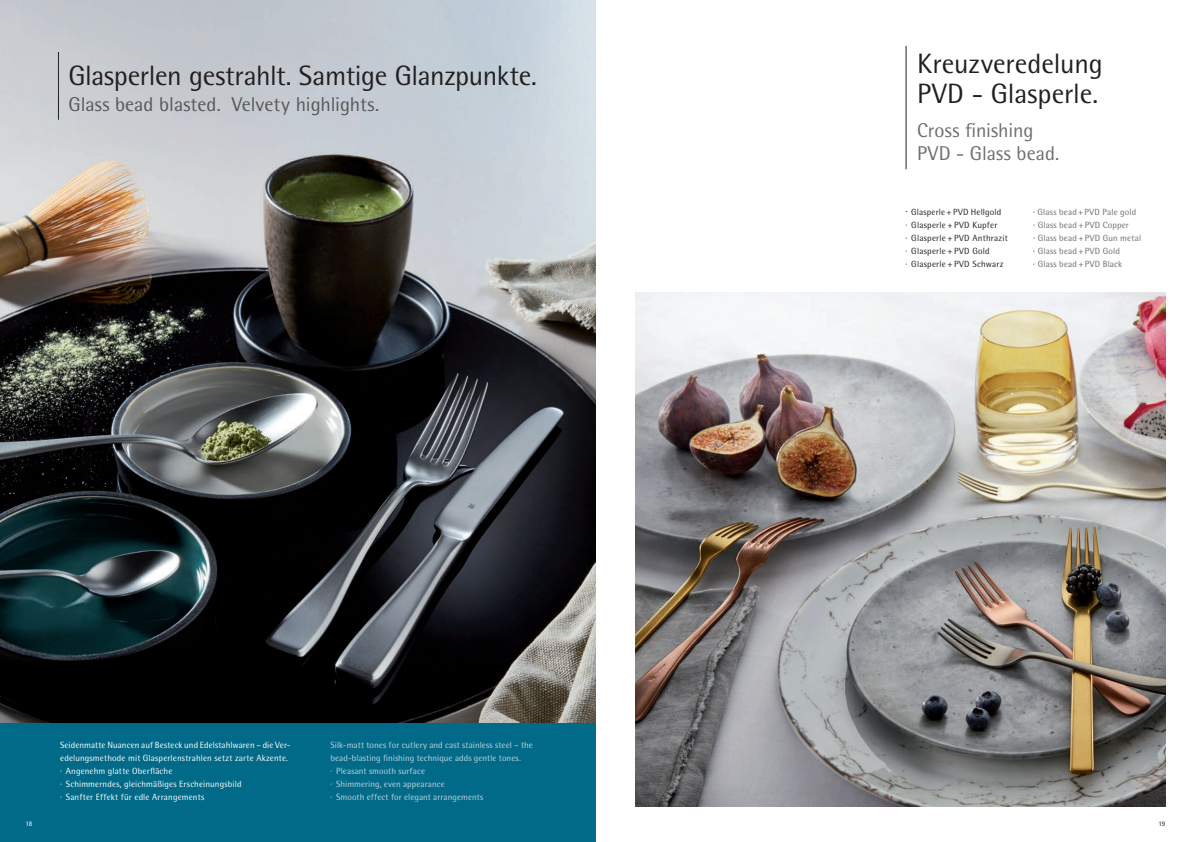
<style>
.page{position:relative;width:1191px;height:842px;background:#fff}
.page>*{position:absolute;margin:0;border:0;box-sizing:border-box;transform-origin:0 0}
.t1{font:28px/30px "WMF Rotis";letter-spacing:-.01em;color:#231f20}
.t2{font:20px "WMF Rotis";color:#57585a}
.t3{font:20px/23px "WMF Rotis";color:#6c6d70}
.t4{font:9px/13px "WMF Rotis";letter-spacing:.015em;color:#fff}
.t5{font:9px/13px "WMF Rotis";letter-spacing:.005em;color:#c0d3df}
.t6{font:9px "WMF Rotis";letter-spacing:.025em;color:#231f20}
.t7{font:9px "WMF Rotis";letter-spacing:.02em;color:#6c6d70}
.t8{font:7px "WMF Rotis";color:#231f20}
.t9{font:7px "WMF Rotis";color:#fff}
.s1{font-size:11px}
.s2{color:#231f20}
</style>
<div class="page">
<div style="left:0;top:723px;width:595px;height:119px;background:#006a88"></div>
<img style="left:0;top:0;width:595px;height:723px">
<hr style="left:58px;top:52px;width:1px;height:68px;background:#231f20">
<img style="left:635px;top:293px;width:530px;height:513px">
<hr style="left:905px;top:46px;width:1px;height:123px;background:#231f20">
<h1 class="t1" style="left:68px;top:60px;width:470px">Glasperlen gestrahlt. Samtige Glanzpunkte.</h1>
<h2 class="t2" style="left:68px;top:92px;width:312px">Glass bead blasted. Velvety highlights.</h2>
<p class="t9" style="left:26px;top:819px;width:8px">18</p>
<p class="t4" style="left:60px;top:738px;width:232px">Seidenmatte Nuancen auf Besteck und Edelstahlwaren – die Ver&shy;edelungsmethode mit Glasperlenstrahlen setzt zarte Akzente. · Angenehm glatte Oberfläche<br>· Schimmerndes, gleichmäßiges Erscheinungsbild<br>· Sanfter Effekt für edle Arrangements</p>
<p class="t5" style="left:330px;top:738px;width:204px">Silk-matt tones for cutlery and cast stainless steel – the bead-blasting finishing technique adds gentle tones.<br>· Pleasant smooth surface<br>· Shimmering, even appearance<br>· Smooth effect for elegant arrangements</p>
<h1 class="t1" style="left:917px;top:49px;width:187px">Kreuzveredelung<br>PVD - Glasperle.</h1>
<h2 class="t3" style="left:917px;top:118px;width:144px">Cross finishing<br>PVD - Glass bead.</h2>
<p class="t6" style="left:905px;top:206px;width:97px"><span class="s1">·</span> Glasperle + PVD Hellgold</p>
<p class="t7" style="left:1033px;top:206px;width:105px"><span class="s2">·</span> Glass bead + PVD Pale gold</p>
<p class="t6" style="left:905px;top:219px;width:93px">· Glasperle + PVD Kupfer</p>
<p class="t7" style="left:1033px;top:219px;width:97px"><span class="s2">·</span> Glass bead + PVD Copper</p>
<p class="t6" style="left:905px;top:232px;width:104px">· Glasperle + PVD Anthrazit</p>
<p class="t7" style="left:1033px;top:232px;width:110px"><span class="s2">·</span> Glass bead + PVD Gun metal</p>
<p class="t6" style="left:905px;top:245px;width:86px">· Glasperle + PVD Gold</p>
<p class="t7" style="left:1033px;top:245px;width:88px"><span class="s2">·</span> Glass bead + PVD Gold</p>
<p class="t6" style="left:905px;top:258px;width:100px">· Glasperle + PVD Schwarz</p>
<p class="t7" style="left:1033px;top:258px;width:91px"><span class="s2">·</span> Glass bead + PVD Black</p>
<p class="t8" style="left:1158px;top:819px;width:8px">19</p>
</div>
